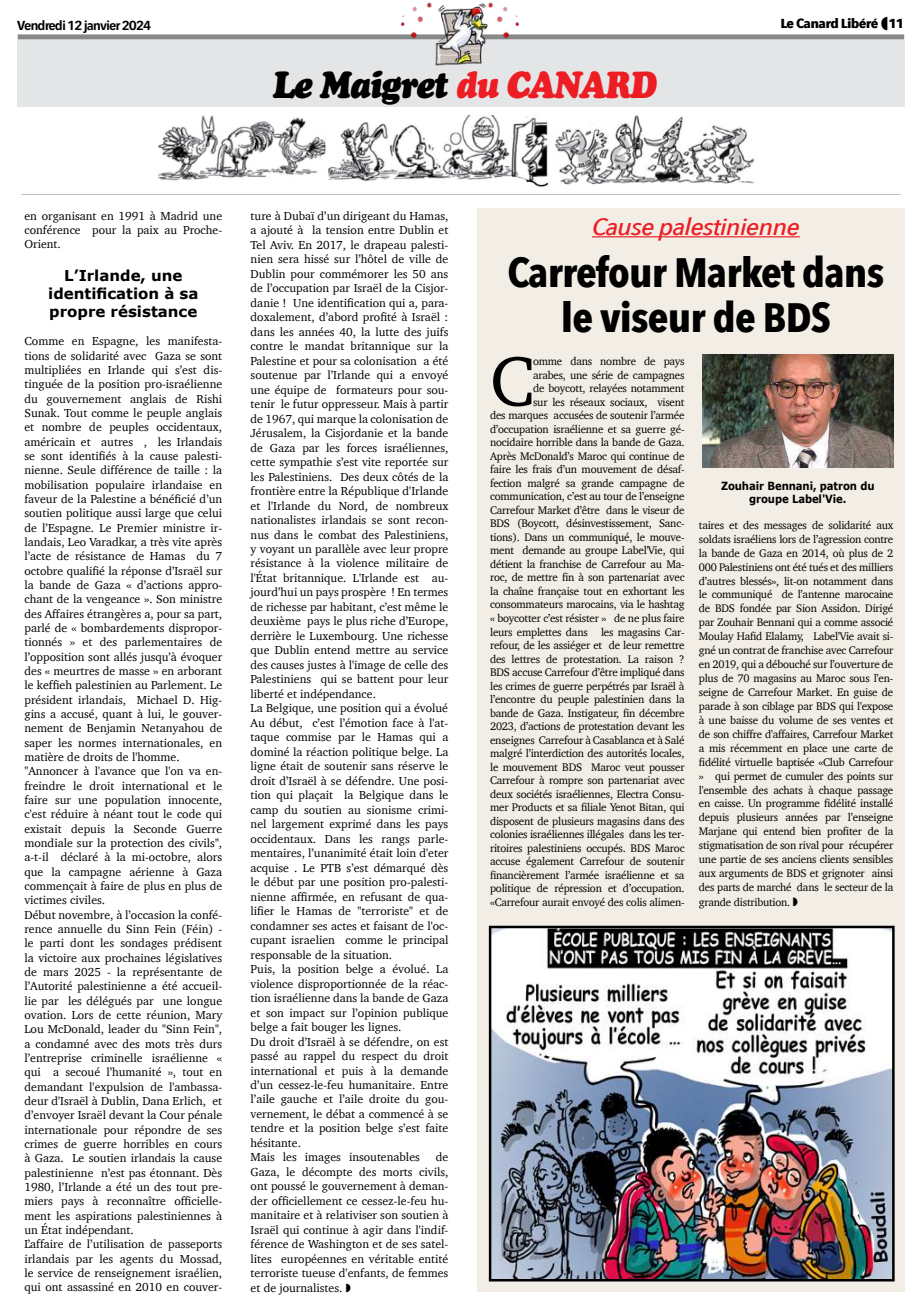
<style>
.page{position:relative;width:922px;height:1312px;background:#fff}
.page>*{position:absolute;margin:0;border:0;box-sizing:border-box;transform-origin:0 0}
.t1{font:71.62px "Charter";color:#000}
.t2{font:700 41px/45px "Avenir Next Condensed";letter-spacing:-.02em;color:#000;text-align:center;scale:1.07 1}
.t3{font:italic 37.5px "Cooper Black Std";letter-spacing:-.04em;color:#000;scale:.9 1}
.t4{font:italic 500 23.5px "Avenir Next Condensed";letter-spacing:-.03em;color:#ed1d24;scale:1.33 1}
.t5{font:700 15px/18.1px "Verdana";color:#000;text-align:center}
.t6{font:600 13px "Avenir Next Condensed";letter-spacing:-.06em;color:#000;scale:1.25 1}
.t7{font:700 13px "Avenir Next Condensed";letter-spacing:-.04em;color:#000;scale:1.25 1}
.t8{font:11.88px/14.5px "Charter";color:#000;text-align:justify}
.t9{font:11.25px/13.5px "Charter";letter-spacing:-.02em;color:#000;text-align:right}
.t10{font:700 11.25px/12.5px "Verdana";letter-spacing:-.01em;color:#000;text-align:center;scale:.9 1}
.s1{color:#ed1d24}
</style>
<div class="page">
<img style="left:159px;top:116px;width:389px;height:71px">
<img style="left:555px;top:115px;width:200px;height:70px">
<div style="left:17px;top:40px;width:887px;height:67px;background:#e4e5e6"></div>
<hr style="left:21px;top:194px;width:879px;height:1px;background:#bcbec0">
<div style="left:18px;top:34px;width:886px;height:5px;background:#86888a"></div>
<img style="left:395px;top:2px;width:131px;height:64px">
<div style="left:476px;top:208px;width:428px;height:1082px;background:#f2eee5"></div>
<img style="left:702px;top:354px;width:191px;height:113px">
<img style="left:491px;top:928px;width:400px;height:350px">
<div style="left:488px;top:925px;width:406px;height:356px;border:2px solid #000"></div>
<hr style="left:592px;top:236px;width:207px;height:1px;background:#ed1d24">
<p class="t6" style="left:17px;top:14px;width:109px">Vendredi 12 janvier 2024</p>
<p class="t7" style="left:780px;top:15px;width:100px">Le Canard Libéré 11</p>
<h3 class="t3" style="left:272px;top:61px;width:428px">Le Maigret <span class="s1">du CANARD</span></h3>
<p class="t8" style="left:24px;top:208px;width:199px">en organisant en 1991 à Madrid une conférence pour la paix au Proche-Orient.</p>
<p class="t5" style="left:48px;top:266px;width:152px">L’Irlande, une identification à sa propre résistance</p>
<p class="t8" style="left:24px;top:334px;width:199px;text-align:left">Comme en Espagne, les manifesta&shy;tions de solidarité avec Gaza se sont multipliées en Irlande qui s’est dis&shy;tinguée de la position pro-israélienne du gouvernement anglais de Rishi Sunak. Tout comme le peuple anglais et nombre de peuples occidentaux, américain et autres , les Irlandais se sont identifiés à la cause palesti&shy;nienne. Seule différence de taille : la mobilisation populaire irlandaise en faveur de la Palestine a bénéficié d’un soutien politique aussi large que celui de l’Espagne. Le Premier ministre ir&shy;landais, Leo Varadkar, a très vite après l’acte de résistance de Hamas du 7 octobre qualifié la réponse d’Israël sur la bande de Gaza « d’actions appro&shy;chant de la vengeance ». Son ministre des Affaires étrangères a, pour sa part, parlé de « bombardements dispropor&shy;tionnés » et des parlementaires de l’opposition sont allés jusqu’à évoquer des « meurtres de masse » en arborant le keffieh palestinien au Parlement. Le président irlandais, Michael D. Hig&shy;gins a accusé, quant à lui, le gouver&shy;nement de Benjamin Netanyahou de saper les normes internationales, en matière de droits de l'homme. "Annoncer à l'avance que l'on va en&shy;freindre le droit international et le faire sur une population innocente, c'est réduire à néant tout le code qui existait depuis la Seconde Guerre mondiale sur la protection des civils", a-t-il déclaré à la mi-octobre, alors que la campagne aérienne à Gaza commençait à faire de plus en plus de victimes civiles.<br>Début novembre, à l’occasion la confé&shy;rence annuelle du Sinn Fein (Féin) - le parti dont les sondages prédisent la victoire aux prochaines législatives de mars 2025 - la représentante de l’Autorité palestinienne a été accueil&shy;lie par les délégués par une longue ovation. Lors de cette réunion, Mary Lou McDonald, leader du "Sinn Fein", a condamné avec des mots très durs l’entreprise criminelle israélienne « qui a secoué l’humanité », tout en demandant l'expulsion de l'ambassa&shy;deur d'Israël à Dublin, Dana Erlich, et d’envoyer Israël devant la Cour pénale internationale pour répondre de ses crimes de guerre horribles en cours à Gaza. Le soutien irlandais la cause palestinienne n’est pas étonnant. Dès 1980, l’Irlande a été un des tout pre&shy;miers pays à reconnaître officielle&shy;ment les aspirations palestiniennes à un État indépendant.<br>L’affaire de l’utilisation de passeports irlandais par les agents du Mossad, le service de renseignement israélien, qui ont assassiné en 2010 en couver-</p>
<p class="t8" style="left:250px;top:208px;width:199px;text-align:left">ture à Dubaï d’un dirigeant du Hamas, a ajouté à la tension entre Dublin et Tel Aviv. En 2017, le drapeau palesti&shy;nien sera hissé sur l’hôtel de ville de Dublin pour commémorer les 50 ans de l’occupation par Israël de la Cisjor&shy;danie ! Une identification qui a, para&shy;doxalement, d’abord profité à Israël : dans les années 40, la lutte des juifs contre le mandat britannique sur la Palestine et pour sa colonisation a été soutenue par l’Irlande qui a envoyé une équipe de formateurs pour sou&shy;tenir le futur oppresseur. Mais à partir de 1967, qui marque la colonisation de Jérusalem, la Cisjordanie et la bande de Gaza par les forces israéliennes, cette sympathie s’est vite reportée sur les Palestiniens. Des deux côtés de la frontière entre la République d'Irlande et l'Irlande du Nord, de nombreux nationalistes irlandais se sont recon&shy;nus dans le combat des Palestiniens, y voyant un parallèle avec leur propre résistance à la violence militaire de l'État britannique. L'Irlande est au&shy;jourd’hui un pays prospère ! En termes de richesse par habitant, c’est même le deuxième pays le plus riche d’Europe, derrière le Luxembourg. Une richesse que Dublin entend mettre au service des causes justes à l'image de celle des Palestiniens qui se battent pour leur liberté et indépendance.<br>La Belgique, une position qui a évolué Au début, c’est l’émotion face à l'at&shy;taque commise par le Hamas qui a dominé la réaction politique belge. La ligne était de soutenir sans réserve le droit d’Israël à se défendre. Une posi&shy;tion qui plaçait la Belgique dans le camp du soutien au sionisme crimi&shy;nel largement exprimé dans les pays occidentaux. Dans les rangs parle&shy;mentaires, l’unanimité était loin d'eter acquise . Le PTB s’est démarqué dès le début par une position pro-palesti&shy;nienne affirmée, en refusant de qua&shy;lifier le Hamas de "terroriste" et de condamner ses actes et faisant de l'oc&shy;cupant israelien comme le principal responsable de la situation.<br>Puis, la position belge a évolué. La violence disproportionnée de la réac&shy;tion israélienne dans la bande de Gaza et son impact sur l’opinion publique belge a fait bouger les lignes.<br>Du droit d’Israël à se défendre, on est passé au rappel du respect du droit international et puis à la demande d’un cessez-le-feu humanitaire. Entre l’aile gauche et l’aile droite du gou&shy;vernement, le débat a commencé à se tendre et la position belge s’est faite hésitante.<br>Mais les images insoutenables</p>
<p class="t8" style="left:250px;top:1149px;width:199px;text-indent:185px">de Gaza, le décompte des morts civils, ont poussé le gouvernement à deman&shy;der officiellement ce cessez-le-feu hu&shy;manitaire et à relativiser son soutien à Israël qui continue à agir dans l'indif&shy;férence de Washington et de ses satel&shy;lites européennes en véritable entité terroriste tueuse d'enfants, de femmes et de journalistes.</p>
<h3 class="t4" style="left:592px;top:212px;width:158px">Cause palestinienne</h3>
<h2 class="t2" style="left:507px;top:249px;width:353px">Carrefour Market dans le viseur de BDS</h2>
<h1 class="t1" style="left:490px;top:319px;width:46px">C</h1>
<p class="t9" style="left:490px;top:354px;width:196px">omme dans nombre de pays<br>arabes, une série de campagnes<br>de boycott, relayées notamment<br>sur les réseaux sociaux, visent<br>des marques accusées de soutenir l’armée d’occupation israélienne et sa guerre gé&shy;nocidaire horrible dans la bande de Gaza.<br>Après McDonald’s Maroc qui continue de faire les frais d’un mouvement de désaf&shy;fection malgré sa grande campagne de communication, c’est au tour de l’enseigne Carrefour Market d’être dans le viseur de BDS (Boycott, désinvestissement, Sanc&shy;tions). Dans un communiqué, le mouve&shy;ment demande au groupe Label'Vie, qui détient la franchise de Carrefour au Ma&shy;roc, de mettre fin à son partenariat avec la chaîne française tout en exhortant les consommateurs marocains, via le hashtag « boycotter c’est résister » de ne plus faire leurs emplettes dans les magasins Car&shy;refour, de les assiéger et de leur remettre des lettres de protestation. La raison ?<br>BDS accuse Carrefour d’être impliqué dans les crimes de guerre perpétrés par Israël à l’encontre du peuple palestinien dans la bande de Gaza. Instigateur, fin décembre 2023, d’actions de protestation devant les enseignes Carrefour à Casablanca et à Salé malgré l’interdiction des autorités locales, le mouvement BDS Maroc veut pousser Carrefour à rompre son partenariat avec deux sociétés israéliennes, Electra Consu&shy;mer Products et sa filiale Yenot Bitan, qui disposent de plusieurs magasins dans des colonies israéliennes illégales dans les ter&shy;ritoires palestiniens occupés. BDS Maroc accuse également Carrefour de soutenir financièrement l’armée israélienne et sa politique de répression et d’occupation. «Carrefour aurait envoyé des colis alimen-</p>
<p class="t10" style="left:721px;top:480px;width:172px">Zouhair Bennani, patron du groupe Label'Vie.</p>
<p class="t9" style="left:698px;top:517px;width:196px;line-height:13.9px;text-align:justify">taires et des messages de solidarité aux soldats israéliens lors de l’agression contre la bande de Gaza en 2014, où plus de 2<br>000 Palestiniens ont été tués et des milliers d’autres blessés», lit-on notamment dans le communiqué de l’antenne marocaine de BDS fondée par Sion Assidon. Dirigé par Zouhair Bennani qui a comme associé Moulay Hafid Elalamy, Label'Vie avait si&shy;gné un contrat de franchise avec Carrefour en 2019, qui a débouché sur l’ouverture de plus de 70 magasins au Maroc sous l’en&shy;seigne de Carrefour Market. En guise de parade à son ciblage par BDS qui l'expose à une baisse du volume de ses ventes et de son chiffre d'affaires, Carrefour Market a mis récemment en place une carte de fidélité virtuelle baptisée «Club Carrefour » qui permet de cumuler des points sur l'ensemble des achats à chaque passage en caisse. Un programme fidélité installé depuis plusieurs années par l’enseigne Marjane qui entend bien profiter de la stigmatisation de son rival pour récupérer une partie de ses anciens clients sensibles aux arguments de BDS et grignoter ainsi des parts de marché dans le secteur de la</p>
<p class="t9" style="left:698px;top:895px;width:93px">grande distribution.</p>
</div>
